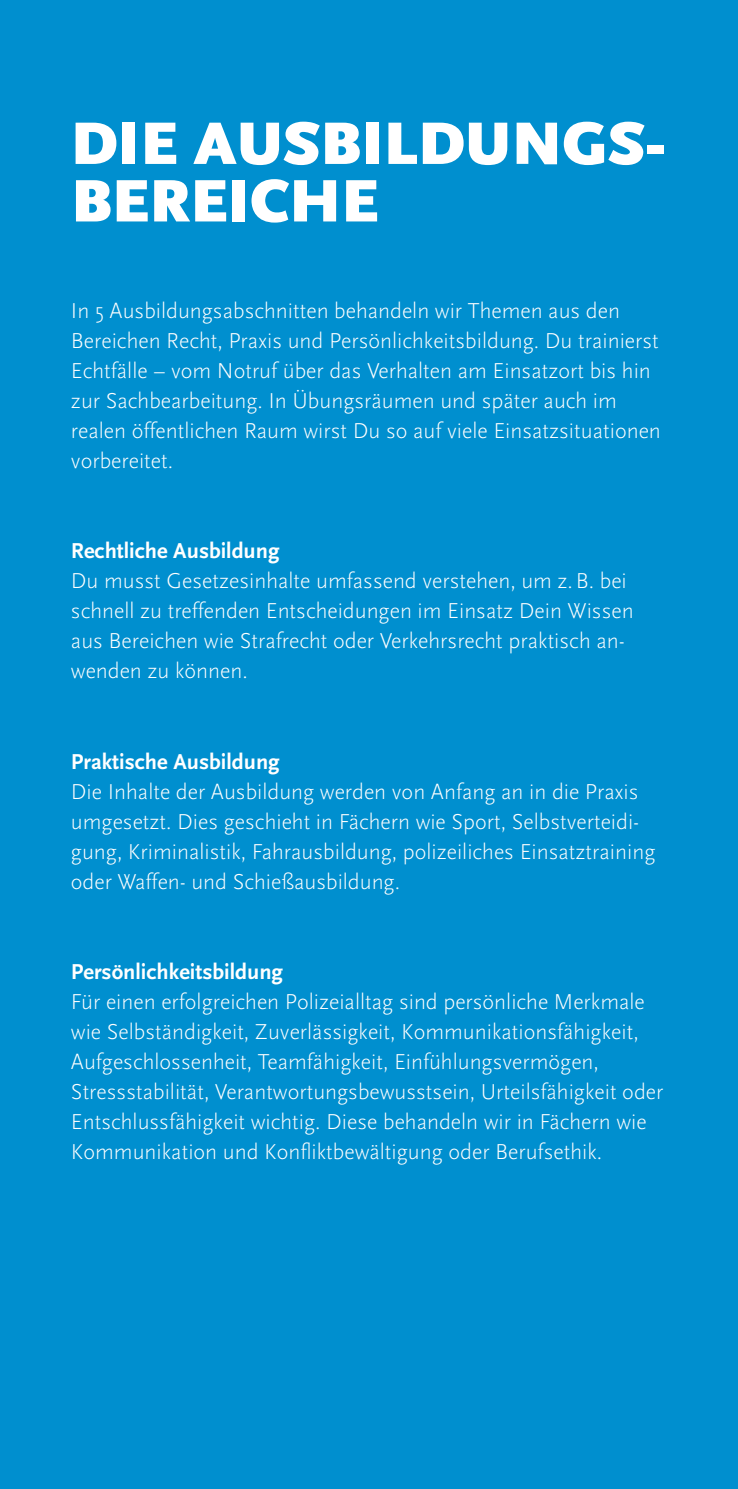
<style>
.page{position:relative;width:738px;height:1489px;background:#fff}
.page>*{position:absolute;margin:0;border:0;box-sizing:border-box;transform-origin:0 0}
.t1{font:900 62.5px/57.5px "Scala Sans";color:#fff}
.t2{font:300 22.5px/30px "Scala Sans";color:#fff}
.t3{font:700 22.5px "Scala Sans";color:#fff}
</style>
<div class="page">
<div style="left:0;top:0;width:737px;height:1488px;background:#008fcf"></div>
<h1 class="t1" style="left:71px;top:117px;width:596px">DIE AUSBILDUNGS-<br>BEREICHE</h1>
<p class="t2" style="left:71px;top:296px;width:591px">In 5 Ausbildungsabschnitten behandeln wir Themen aus den Bereichen Recht, Praxis und Persönlichkeitsbildung. Du trainierst Echtfälle – vom Notruf über das Verhalten am Einsatzort bis hin zur Sachbearbeitung. In Übungsräumen und später auch im realen öffentlichen Raum wirst Du so auf viele Einsatzsituationen vorbereitet.</p>
<p class="t3" style="left:71px;top:539px;width:210px">Rechtliche Ausbildung</p>
<p class="t2" style="left:71px;top:566px;width:564px">Du musst Gesetzesinhalte umfassend verstehen, um z.B. bei schnell zu treffenden Entscheidungen im Einsatz Dein Wissen aus Bereichen wie Strafrecht oder Verkehrsrecht praktisch an&shy;wenden zu können.</p>
<p class="t3" style="left:71px;top:749px;width:210px">Praktische Ausbildung</p>
<p class="t2" style="left:71px;top:776px;width:585px">Die Inhalte der Ausbildung werden von Anfang an in die Praxis umgesetzt. Dies geschieht in Fächern wie Sport, Selbstverteidi&shy;gung, Kriminalistik, Fahrausbildung, polizeiliches Einsatztraining oder Waffen- und Schießausbildung.</p>
<p class="t3" style="left:71px;top:959px;width:213px">Persönlichkeitsbildung</p>
<p class="t2" style="left:71px;top:986px;width:593px">Für einen erfolgreichen Polizeialltag sind persönliche Merkmale wie Selbständigkeit, Zuverlässigkeit, Kommunikationsfähigkeit, Aufgeschlossenheit, Teamfähigkeit, Einfühlungsvermögen, Stressstabilität, Verantwortungsbewusstsein, Urteilsfähigkeit oder Entschlussfähigkeit wichtig. Diese behandeln wir in Fächern wie Kommunikation und Konfliktbewältigung oder Berufsethik.</p>
</div>
